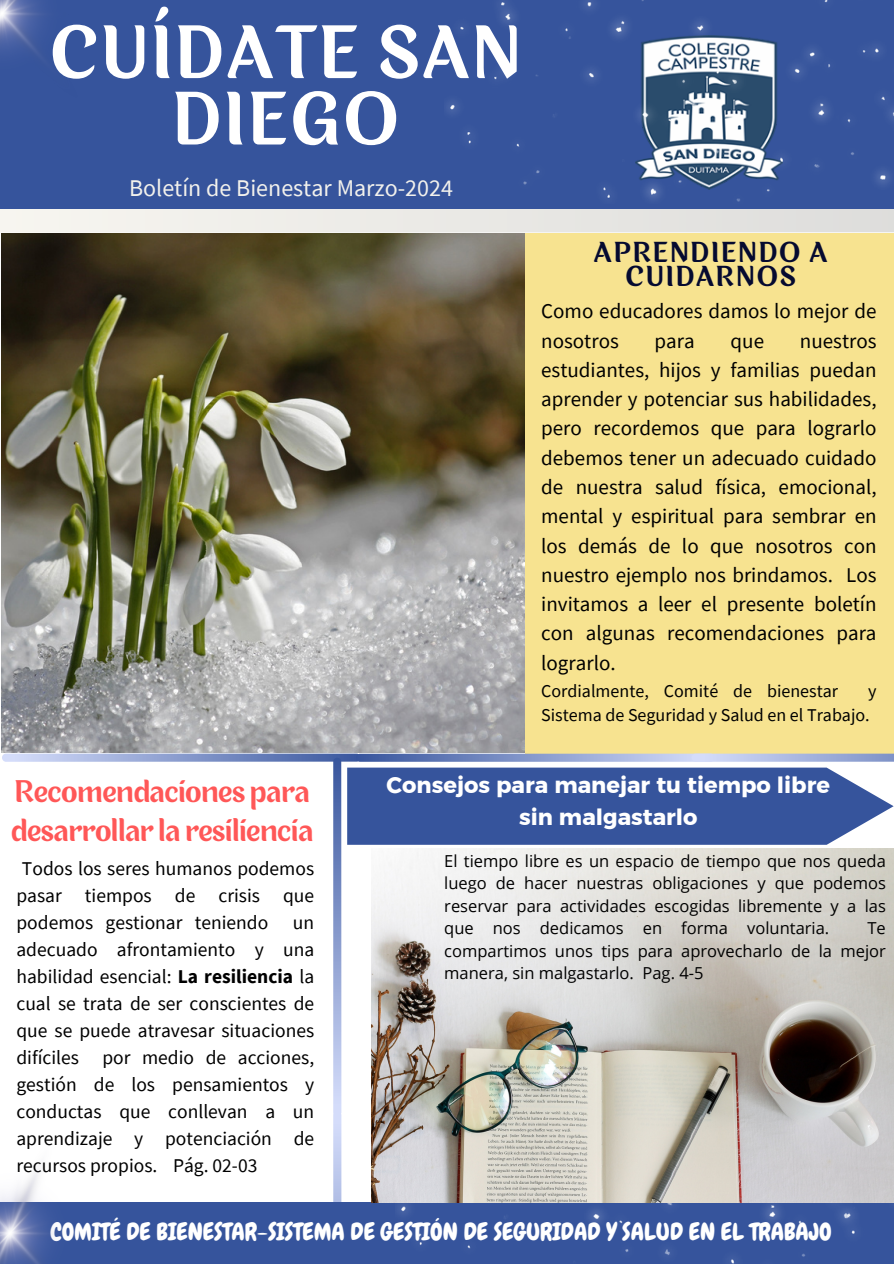
<style>
.page{position:relative;width:894px;height:1264px;background:#fff}
.page>*{position:absolute;margin:0;border:0;box-sizing:border-box;transform-origin:0 0}
.t1{font:69.45px/66.3px "Para";letter-spacing:.06em;color:#fff;text-align:center}
.t2{font:28.8px/39.3px "Para";color:#ff5757}
.t3{font:26.55px/24.8px "Para";letter-spacing:.09em;color:#050a30;text-align:center}
.t4{font:24px "Chewy";color:#fff}
.t5{font:24px "Source Sans Pro";color:#f2f1ec}
.t6{font:22.5px/31.5px "Kief Montaser Bold";color:#fff;text-align:center}
.t7{font:21px/29.2px "Source Sans Pro";color:#000}
.t8{font:19.5px/27px "Source Sans Pro";color:#000;text-align:justify}
.t9{font:18px/24.8px "Source Sans Pro";color:#000}
.t10{font:16.5px/22.5px "Open Sans";color:#000;text-align:justify}
.s1{font-weight:700}
</style>
<div class="page">
<svg style="left:0;top:208px;width:893px;height:25px;background:#e3e3e3"></svg>
<div style="left:0;top:0;width:893px;height:208px;background:#36549c"></div>
<svg style="left:333px;top:1114px;width:8px;height:88px"></svg>
<div style="left:0;top:1202px;width:893px;height:61px;background:#36549c"></div>
<svg style="left:2px;top:753px;width:358px;height:8px;background:#93a4d1"></svg>
<div style="left:524px;top:233px;width:369px;height:520px;background:#f7e390"></div>
<svg style="left:356px;top:753px;width:358px;height:8px;background:#8d9ec9"></svg>
<svg style="left:691px;top:753px;width:202px;height:8px;background:#b1bcdb"></svg>
<img style="left:446px;top:0;width:447px;height:202px">
<img style="left:0;top:0;width:44px;height:55px">
<svg style="left:333px;top:757px;width:8px;height:359px;background:#8b9dcd"></svg>
<img style="left:0;top:1169px;width:52px;height:94px">
<img style="left:395px;top:1202px;width:498px;height:61px">
<img style="left:371px;top:848px;width:522px;height:354px">
<svg style="left:347px;top:767px;width:546px;height:77px;background:#435fa2"></svg>
<img style="left:2px;top:233px;width:522px;height:519px">
<p class="t1" style="left:51px;top:26px;width:471px">CUÍDATE SAN<br>DIEGO</p>
<p class="t5" style="left:129px;top:172px;width:325px">Boletín de Bienestar Marzo-2024</p>
<h2 class="t3" style="left:594px;top:242px;width:234px">APRENDIENDO A<br>CUIDARNOS</h2>
<p class="t7" style="left:541px;top:296px;width:337px">Como educadores damos lo mejor de nosotros</p>
<p class="t7" style="left:541px;top:325px;width:337px;text-align:justify;text-indent:258px">nuestros estudiantes, hijos y familias puedan aprender y potenciar sus habilidades, pero recordemos que para lograrlo debemos tener un adecuado cuidado de nuestra salud física, emocional, mental y espiritual para sembrar en los demás de lo que nosotros con nuestro ejemplo nos brindamos. Los invitamos a leer el presente boletín con algunas recomendaciones para lograrlo.</p>
<p class="t9" style="left:541px;top:678px;width:298px">Cordialmente, Comité de bienestar</p>
<p class="t7" style="left:654px;top:325px;width:42px">para</p>
<p class="t7" style="left:730px;top:325px;width:35px">que</p>
<p class="t9" style="left:541px;top:678px;width:337px;text-indent:327px">y<br>Sistema de Seguridad y Salud en el Trabajo.</p>
<p class="t2" style="left:11px;top:774px;width:303px">Recomendaciones para desarrollar la resiliencia</p>
<h1 class="t8" style="left:16px;top:854px;width:299px">Todos los seres humanos podemos pasar tiempos de crisis que podemos gestionar teniendo</h1>
<h1 class="t8" style="left:16px;top:908px;width:299px;text-indent:276px">un adecuado afrontamiento y una habilidad esencial: <span class="s1">La resiliencia</span> la cual se trata de ser conscientes de que se puede atravesar situaciones difíciles por medio de acciones, gestión de los pensamientos y conductas que conllevan a un aprendizaje y potenciación de recursos propios. Pág. 02-03</h1>
<p class="t6" style="left:386px;top:769px;width:444px">Consejos para manejar tu tiempo libre sin malgastarlo</p>
<h5 class="t10" style="left:444px;top:849px;width:443px">El tiempo libre es un espacio de tiempo que nos queda luego de hacer nuestras obligaciones y que podemos reservar para actividades escogidas libremente y a las que nos dedicamos en forma voluntaria.</h5>
<h5 class="t10" style="left:444px;top:916px;width:443px;text-indent:423px">Te compartimos unos tips para aprovecharlo de la mejor manera, sin malgastarlo. Pag. 4-5</h5>
<p class="t4" style="left:50px;top:1216px;width:782px">COMITÉ DE BIENESTAR-SISTEMA DE GESTIÓN DE SEGURIDAD Y SALUD EN EL TRABAJO</p>
</div>
